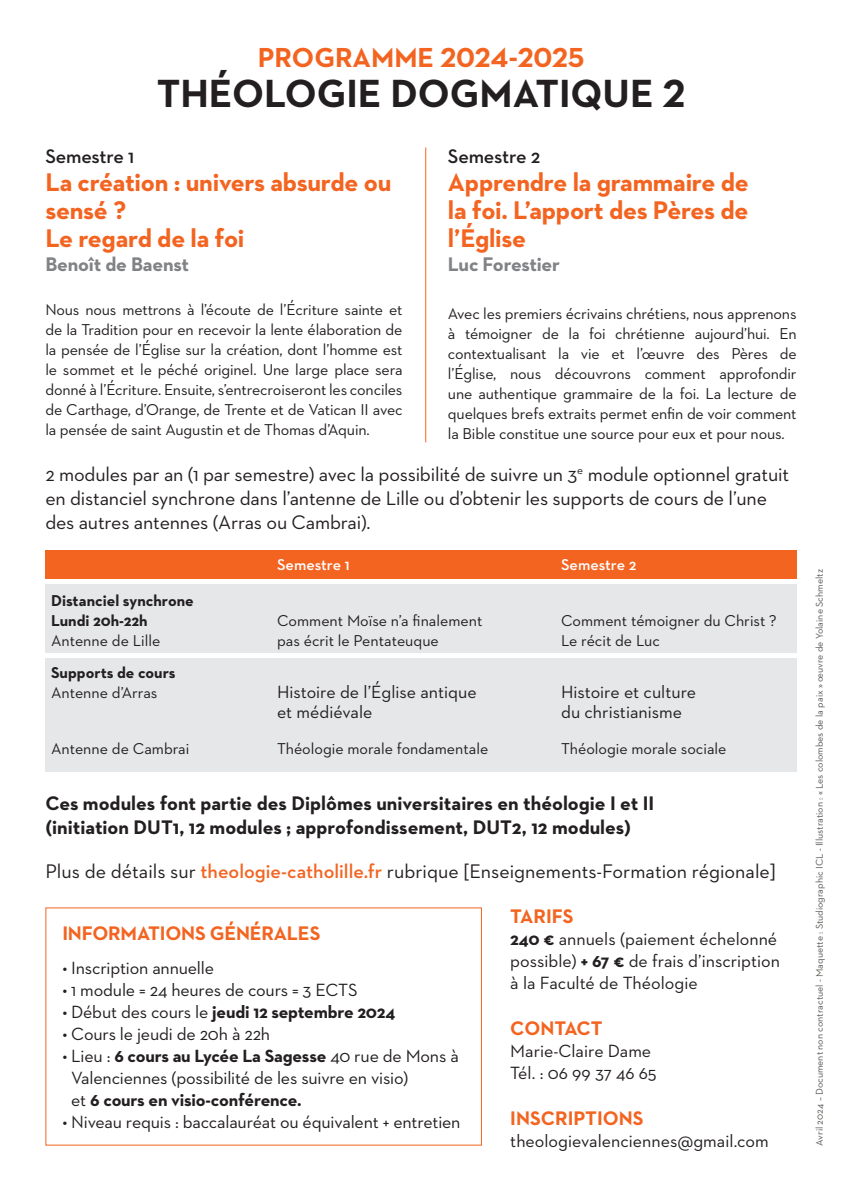
<style>
.page{position:relative;width:842px;height:1191px;background:#fff}
.page>*{position:absolute;margin:0;border:0;box-sizing:border-box;transform-origin:0 0}
.t1{font:700 40px "Neutraface 2 Text";color:#231f20}
.t2{font:700 28px "Neutraface 2 Text";color:#f36421}
.t3{font:700 26px/28px "Neutraface 2 Text";letter-spacing:-.01em;color:#f36421}
.t4{font:20px/24px "Neutraface 2 Text";letter-spacing:-.01em;color:#231f20}
.t5{font:700 20px/24px "Neutraface 2 Text";color:#231f20}
.t6{font:700 20px "Neutraface 2 Text";letter-spacing:-.01em;color:#f36421}
.t7{font:700 20px "Neutraface 2 Text";letter-spacing:-.01em;color:#808285}
.t8{font:600 20px "Neutraface 2 Text";letter-spacing:-.01em;color:#231f20}
.t9{font:18px/22px "Neutraface 2 Text";letter-spacing:-.005em;color:#231f20}
.t10{font:700 18px "Neutraface 2 Text";letter-spacing:-.01em;color:#231f20}
.t11{font:16px/20px "Neutraface 2 Text";color:#231f20;text-align:justify}
.t12{font:700 16px/20px "Neutraface 2 Text";color:#231f20}
.t13{font:600 16px "Neutraface 2 Text";color:#fff}
.t14{font:10px "Neutraface 2 Text";color:#585752}
.s1{font-weight:600;color:#f36421}
.s2{font-weight:400}
.s3{font-weight:700}
</style>
<div class="page">
<hr style="left:425px;top:147px;width:1px;height:295px;background:#f36421">
<div style="left:45px;top:550px;width:752px;height:28px;background:#f36421"></div>
<div style="left:45px;top:584px;width:752px;height:68px;background:#e6e7e9"></div>
<div style="left:45px;top:658px;width:752px;height:113px;background:#e6e7e9"></div>
<h2 class="t2" style="left:258px;top:40px;width:328px">PROGRAMME 2024-2025</h2>
<h1 class="t1" style="left:157px;top:68px;width:530px">THÉOLOGIE DOGMATIQUE 2</h1>
<p class="t8" style="left:448px;top:144px;width:94px">Semestre 2</p>
<h3 class="t3" style="left:448px;top:168px;width:302px;text-align:justify">Apprendre la grammaire de la foi. L’apport des Pères de l’Église</h3>
<p class="t7" style="left:448px;top:251px;width:114px">Luc Forestier</p>
<p class="t11" style="left:448px;top:303px;width:350px">Avec les premiers écrivains chrétiens, nous apprenons à témoigner de la foi chrétienne aujourd’hui. En contextualisant la vie et l’œuvre des Pères de l’Église, nous découvrons comment approfondir une authentique grammaire de la foi. La lecture de quelques brefs extraits permet enfin de voir comment la Bible constitue une source pour eux et pour nous.</p>
<p class="t8" style="left:45px;top:144px;width:90px">Semestre 1</p>
<h3 class="t3" style="left:45px;top:168px;width:348px">La création : univers absurde ou sensé ?<br>Le regard de la foi</h3>
<p class="t7" style="left:45px;top:251px;width:145px">Benoît de Baenst</p>
<p class="t11" style="left:45px;top:299px;width:359px">Nous nous mettrons à l’écoute de l’Écriture sainte et de la Tradition pour en recevoir la lente élaboration de la pensée de l’Église sur la création, dont l’homme est le sommet et le péché originel. Une large place sera donné à l’Écriture. Ensuite, s’entrecroiseront les conciles de Carthage, d’Orange, de Trente et de Vatican II avec la pensée de saint Augustin et de Thomas d’Aquin.</p>
<p class="t4" style="left:45px;top:461px;width:745px">2 modules par an (1 par semestre) avec la possibilité de suivre un 3<sup>e</sup> module optionnel gratuit en distanciel synchrone dans l’antenne de Lille ou d’obtenir les supports de cours de l’une des autres antennes (Arras ou Cambrai).</p>
<p class="t12" style="left:51px;top:590px;width:144px">Distanciel synchrone<br>Lundi 20h-22h</p>
<p class="t13" style="left:277px;top:554px;width:74px">Semestre 1</p>
<p class="t13" style="left:561px;top:554px;width:77px">Semestre 2</p>
<p class="t11" style="left:277px;top:610px;width:207px">Comment Moïse n’a finalement</p>
<p class="t11" style="left:561px;top:610px;width:217px">Comment témoigner du Christ ?</p>
<p class="t11" style="left:51px;top:630px;width:111px">Antenne de Lille</p>
<p class="t11" style="left:277px;top:630px;width:163px">pas écrit le Pentateuque</p>
<p class="t11" style="left:561px;top:630px;width:100px">Le récit de Luc</p>
<p class="t12" style="left:51px;top:662px;width:126px">Supports de cours</p>
<p class="t11" style="left:51px;top:682px;width:108px">Antenne d’Arras</p>
<p class="t9" style="left:277px;top:680px;width:201px">Histoire de l’Église antique</p>
<p class="t9" style="left:561px;top:680px;width:137px">Histoire et culture</p>
<p class="t9" style="left:277px;top:700px;width:97px">et médiévale</p>
<p class="t9" style="left:561px;top:700px;width:122px">du christianisme</p>
<p class="t11" style="left:51px;top:738px;width:140px">Antenne de Cambrai</p>
<p class="t11" style="left:277px;top:738px;width:213px">Théologie morale fondamentale</p>
<p class="t11" style="left:561px;top:738px;width:167px">Théologie morale sociale</p>
<p class="t5" style="left:45px;top:790px;width:610px">Ces modules font partie des Diplômes universitaires en théologie I et II (initiation DUT1, 12 modules ; approfondissement, DUT2, 12 modules)</p>
<p class="t4" style="left:45px;top:858px;width:732px">Plus de détails sur <span class="s1">theologie-catholille.fr</span> rubrique [Enseignements-Formation régionale]</p>
<p class="t6" style="left:62px;top:920px;width:260px">INFORMATIONS GÉNÉRALES</p>
<p class="t9" style="left:62px;top:956px;width:153px">• Inscription annuelle</p>
<p class="t9" style="left:62px;top:978px;width:297px">• 1 module = 24 heures de cours = 3 ECTS</p>
<p class="t10" style="left:62px;top:1000px;width:334px"><span class="s2">• Début des cours le</span> jeudi 12 septembre 2024</p>
<p class="t9" style="left:62px;top:1022px;width:209px">• Cours le jeudi de 20h à 22h</p>
<p class="t9" style="left:71px;top:1044px;width:389px;text-indent:-9px">• Lieu : <span class="s3">6 cours au Lycée La Sagesse</span> 40 rue de Mons à<br>Valenciennes (possibilité de les suivre en visio)<br>et <span class="s3">6 cours en visio-conférence.</span></p>
<p class="t9" style="left:62px;top:1110px;width:400px">• Niveau requis : baccalauréat ou équivalent + entretien</p>
<p class="t6" style="left:510px;top:903px;width:65px">TARIFS</p>
<p class="t9" style="left:510px;top:927px;width:271px"><span class="s3">240 €</span> annuels (paiement échelonné possible) <span class="s3">+ 67 €</span> de frais d’inscription à la Faculté de Théologie</p>
<p class="t6" style="left:510px;top:1015px;width:94px">CONTACT</p>
<p class="t9" style="left:510px;top:1039px;width:148px">Marie-Claire Dame<br>Tél. : 06 99 37 46 65</p>
<p class="t6" style="left:510px;top:1105px;width:135px">INSCRIPTIONS</p>
<p class="t9" style="left:510px;top:1129px;width:260px">theologievalenciennes@gmail.com</p>
<p class="t14" style="left:813px;top:1145px;width:578px;rotate:-90deg">Avril 2024 – Document non contractuel - Maquette : Studiographic ICL - Illustration : « Les colombes de la paix » œuvre de Yolaine Schmeltz</p>
</div>
